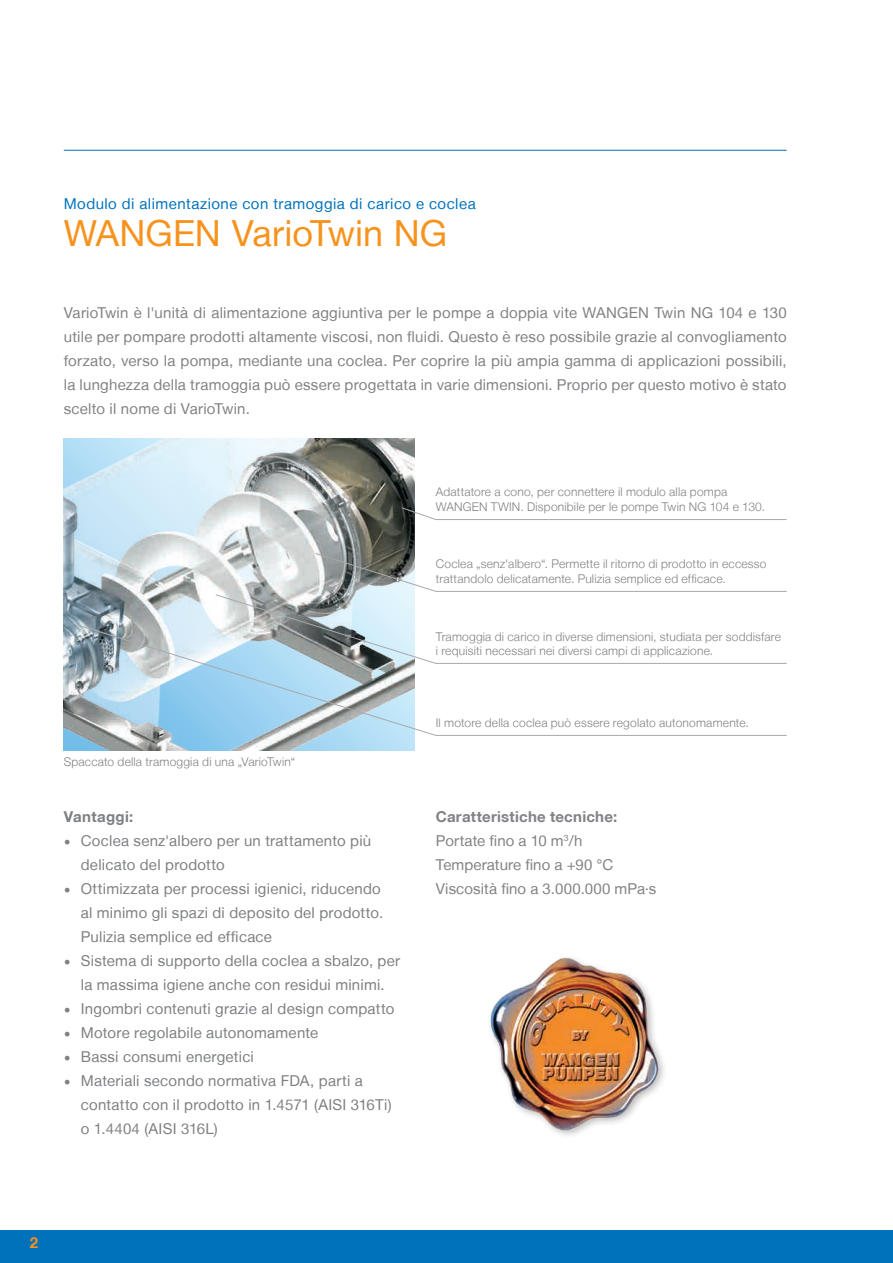
<style>
.page{position:relative;width:893px;height:1263px;background:#fff}
.page>*{position:absolute;margin:0;border:0;box-sizing:border-box;transform-origin:0 0}
.t1{font:36px "Helvetica Neue LT";letter-spacing:.005em;color:#f7931d}
.t2{font:15px/24px "Helvetica Neue LT";letter-spacing:.01em;color:#808285;text-align:justify}
.t3{font:15px/24px "Helvetica Neue LT";letter-spacing:.015em;color:#7e8083}
.t4{font:15px "Helvetica Neue LT";letter-spacing:.035em;color:#0072bc}
.t5{font:700 15px "Helvetica Neue LT";letter-spacing:.02em;color:#7e8083}
.t6{font:700 15px "Helvetica Neue LT";color:#f7931d}
.t7{font:300 12px/14.4px "Helvetica Neue LT";letter-spacing:.015em;color:#808285}
.s1{font-family:"Minion Pro";font-size:18px}
.s2{font-weight:700}
</style>
<div class="page">
<hr style="left:64px;top:150px;width:723px;height:1px;background:#0072bc">
<div style="left:0;top:1230px;width:893px;height:33px;background:#0072bc"></div>
<img style="left:64px;top:438px;width:351px;height:312px">
<img style="left:490px;top:957px;width:174px;height:179px">
<svg style="left:76px;top:624px;width:711px;height:112px"></svg>
<svg style="left:215px;top:552px;width:572px;height:112px"></svg>
<svg style="left:401px;top:507px;width:386px;height:13px"></svg>
<p class="t4" style="left:64px;top:194px;width:413px">Modulo di alimentazione con tramoggia di carico e coclea</p>
<h1 class="t1" style="left:64px;top:212px;width:385px">WANGEN VarioTwin NG</h1>
<p class="t2" style="left:64px;top:300px;width:724px">VarioTwin è l'unità di alimentazione aggiuntiva per le pompe a doppia vite WANGEN Twin NG 104 e 130 utile per pompare prodotti altamente viscosi, non fluidi. Questo è reso possibile grazie al convogliamento forzato, verso la pompa, mediante una coclea. Per coprire la più ampia gamma di applicazioni possibili, la lunghezza della tramoggia può essere progettata in varie dimensioni. Proprio per questo motivo è stato scelto il nome di VarioTwin.</p>
<p class="t7" style="left:436px;top:485px;width:331px">Adattatore a cono, per connettere il modulo alla pompa<br>WANGEN TWIN. Disponibile per le pompe Twin NG 104 e 130.</p>
<p class="t7" style="left:436px;top:556px;width:332px">Coclea „senz'albero“. Permette il ritorno di prodotto in eccesso trattandolo delicatamente. Pulizia semplice ed efficace.</p>
<p class="t7" style="left:436px;top:629px;width:347px">Tramoggia di carico in diverse dimensioni, studiata per soddisfare i requisiti necessari nei diversi campi di applicazione.</p>
<p class="t7" style="left:64px;top:754px;width:233px">Spaccato della tramoggia di una „VarioTwin“</p>
<p class="t5" style="left:64px;top:807px;width:71px">Vantaggi:</p>
<p class="t3" style="left:81px;top:828px;width:292px;text-indent:-17px"><span class="s1">•</span> Coclea senz'albero per un trattamento più delicato del prodotto</p>
<p class="t3" style="left:81px;top:876px;width:304px;text-indent:-17px"><span class="s1">•</span> Ottimizzata per processi igienici, riducendo al minimo gli spazi di deposito del prodotto.<br>Pulizia semplice ed efficace</p>
<p class="t3" style="left:64px;top:948px;width:338px;text-align:center"><span class="s1">•</span> Sistema di supporto della coclea a sbalzo, per la massima igiene anche con residui minimi.</p>
<p class="t3" style="left:64px;top:996px;width:332px"><span class="s1">•</span> Ingombri contenuti grazie al design compatto</p>
<p class="t3" style="left:64px;top:1020px;width:256px"><span class="s1">•</span> Motore regolabile autonomamente</p>
<p class="t3" style="left:64px;top:1044px;width:192px"><span class="s1">•</span> Bassi consumi energetici</p>
<p class="t3" style="left:81px;top:1068px;width:312px;text-indent:-17px"><span class="s1">•</span> Materiali secondo normativa FDA, parti a contatto con il prodotto in 1.4571 (AISI 316Ti) o 1.4404 (AISI 316L)</p>
<p class="t7" style="left:436px;top:715px;width:315px">Il motore della coclea può essere regolato autonomamente.</p>
<p class="t2" style="left:436px;top:804px;width:222px;text-align:left"><span class="s2">Caratteristiche tecniche:<br></span>Portate fino a 10 m<sup>3</sup>/h<br>Temperature fino a +90 °C<br>Viscosità fino a 3.000.000 mPa·s</p>
<p class="t6" style="left:30px;top:1233px;width:10px">2</p>
</div>
